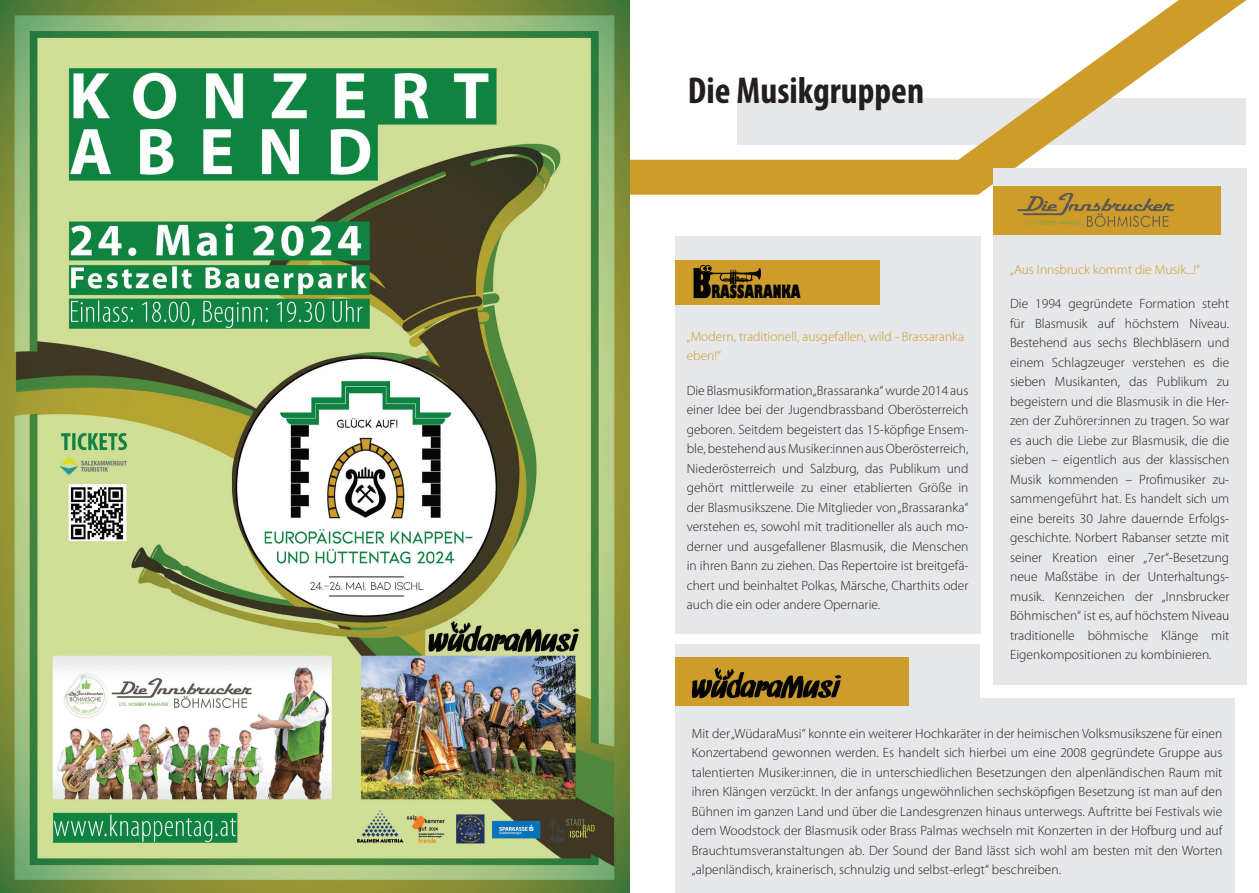
<style>
.page{position:relative;width:1259px;height:893px;background:#fff}
.page>*{position:absolute;margin:0;border:0;box-sizing:border-box;transform-origin:0 0}
.t1{font:700 condensed 37.5px "Myriad Pro";color:#231f20}
.t2{font:800 17.85px "Gill Sans";color:#040503;scale:.56 1}
.t3{font:300 13.5px/19.5px "Myriad Pro";color:#231f20;text-align:justify}
.t4{font:300 13.5px/19.5px "Myriad Pro";color:#ce9c2a}
</style>
<div class="page">
<svg style="left:629px;top:0;width:617px;height:195px"></svg>
<div style="left:676px;top:236px;width:305px;height:398px;background:#e6e7e9"></div>
<div style="left:676px;top:260px;width:204px;height:45px;background:#ce9c2a"></div>
<svg style="left:693px;top:265px;width:68px;height:33px"></svg>
<div style="left:676px;top:644px;width:559px;height:249px;background:#e6e7e9"></div>
<div style="left:676px;top:657px;width:233px;height:49px;background:#ce9c2a"></div>
<img style="left:691px;top:667px;width:151px;height:32px">
<div style="left:980px;top:642px;width:270px;height:55px;background:#fff"></div>
<div style="left:993px;top:168px;width:253px;height:517px;background:#e6e7e9"></div>
<div style="left:993px;top:186px;width:227px;height:49px;background:#ce9c2a"></div>
<img style="left:1018px;top:193px;width:155px;height:33px">
<img style="left:0;top:0;width:629px;height:893px">
<h1 class="t1" style="left:688px;top:67px;width:238px">Die Musikgruppen</h1>
<h2 class="t2" style="left:711px;top:280px;width:161px">RASSARANKA</h2>
<p class="t4" style="left:687px;top:327px;width:279px">„Modern, traditionell, ausgefallen, wild - Brassaranka eben!“</p>
<p class="t3" style="left:687px;top:381px;width:283px">Die Blasmusikformation „Brassaranka“ wurde 2014 aus einer Idee bei der Jugendbrassband Oberösterreich geboren. Seitdem begeistert das 15-köpfige Ensem&shy;ble, bestehend aus Musiker:innen aus Oberösterreich, Niederösterreich und Salzburg, das Publikum und gehört mittlerweile zu einer etablierten Größe in der Blasmusikszene. Die Mitglieder von „Brassaranka“ verstehen es, sowohl mit traditioneller als auch mo&shy;derner und ausgefallener Blasmusik, die Menschen in ihren Bann zu ziehen. Das Repertoire ist breitgefä&shy;chert und beinhaltet Polkas, Märsche, Charthits oder auch die ein oder andere Opernarie.</p>
<p class="t4" style="left:1010px;top:260px;width:192px">„Aus Innsbruck kommt die Musik...!“</p>
<p class="t3" style="left:1010px;top:294px;width:221px">Die 1994 gegründete Formation steht für Blasmusik auf höchstem Niveau.<br>Bestehend aus sechs Blechbläsern und einem Schlagzeuger verstehen es die sieben Musikanten, das Publikum zu begeistern und die Blasmusik in die Her&shy;zen der Zuhörer:innen zu tragen. So war es auch die Liebe zur Blasmusik, die die sieben – eigentlich aus der klassischen Musik kommenden – Profimusiker zu&shy;sammengeführt hat. Es handelt sich um eine bereits 30 Jahre dauernde Erfolgs&shy;geschichte. Norbert Rabanser setzte mit seiner Kreation einer „7er“-Besetzung neue Maßstäbe in der Unterhaltungs&shy;musik. Kennzeichen der „Innsbrucker Böhmischen“ ist es, auf höchstem Niveau traditionelle böhmische Klänge mit Eigenkompositionen zu kombinieren.</p>
<p class="t3" style="left:692px;top:723px;width:532px">Mit der „WüdaraMusi“ konnte ein weiterer Hochkaräter in der heimischen Volksmusikszene für einen Konzertabend gewonnen werden. Es handelt sich hierbei um eine 2008 gegründete Gruppe aus talentierten Musiker:innen, die in unterschiedlichen Besetzungen den alpenländischen Raum mit ihren Klängen verzückt. In der anfangs ungewöhnlichen sechsköpfigen Besetzung ist man auf den Bühnen im ganzen Land und über die Landesgrenzen hinaus unterwegs. Auftritte bei Festivals wie dem Woodstock der Blasmusik oder Brass Palmas wechseln mit Konzerten in der Hofburg und auf Brauchtumsveranstaltungen ab. Der Sound der Band lässt sich wohl am besten mit den Worten „alpenländisch, krainerisch, schnulzig und selbst-erlegt“ beschreiben.</p>
</div>
